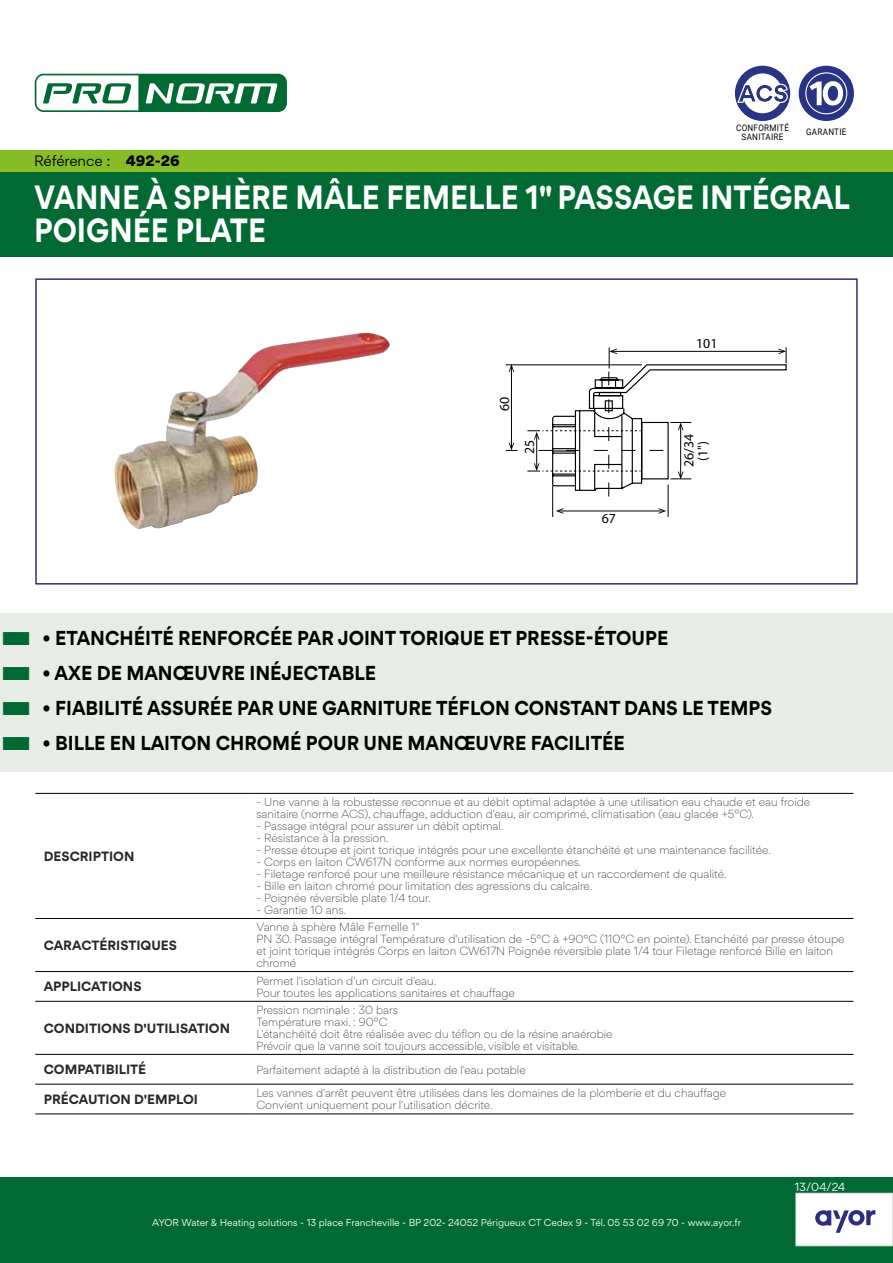
<style>
.page{position:relative;width:893px;height:1263px;background:#fff}
.page>*{position:absolute;margin:0;border:0;box-sizing:border-box;transform-origin:0 0}
.t1{font:700 30px/33px "Gordita";color:#fff;scale:.9 1}
.t2{font:700 18px "Gordita";color:#000;scale:.95 1}
.t3{font:13.95px/14px "Myriad Pro";color:#000;text-align:center}
.t4{font:13.5px "Gordita";letter-spacing:-.005em;color:#000}
.t5{font:700 12px "Gordita";color:#282827}
.t6{font:300 10.5px/12px "Gordita";color:#282827}
.t7{font:10.5px "Gordita";color:#fff}
.t8{font:9px "Gordita";color:#fff}
.t9{font:9px/9px "Roboto";letter-spacing:.035em;color:#000;text-align:center;scale:.9 1}
.s1{font-weight:900}
</style>
<div class="page">
<hr style="left:511px;top:367px;width:1px;height:81px;background:#000">
<svg style="left:509px;top:365px;width:5px;height:7px"></svg>
<hr style="left:506px;top:364px;width:136px;height:1px;background:#000">
<svg style="left:506px;top:442px;width:11px;height:9px"></svg>
<hr style="left:558px;top:510px;width:106px;height:1px;background:#000">
<svg style="left:556px;top:508px;width:8px;height:6px"></svg>
<svg style="left:658px;top:508px;width:8px;height:6px"></svg>
<hr style="left:552px;top:486px;width:1px;height:31px;background:#000">
<hr style="left:668px;top:485px;width:1px;height:32px;background:#000">
<svg style="left:527px;top:347px;width:260px;height:149px"></svg>
<div style="left:0;top:1178px;width:893px;height:85px;background:#006a32"></div>
<div style="left:796px;top:1193px;width:97px;height:53px;background:#fff"></div>
<div style="left:795px;top:1193px;width:98px;height:53px;border:1px solid #dadada"></div>
<img style="left:114px;top:333px;width:276px;height:197px">
<div style="left:0;top:171px;width:893px;height:85px;background:#006a32"></div>
<div style="left:35px;top:278px;width:823px;height:307px;border:2px solid #2d2d7e"></div>
<div style="left:0;top:613px;width:893px;height:54px;background:#e7ede6"></div>
<div style="left:0;top:648px;width:893px;height:54px;background:#e7ede6"></div>
<div style="left:0;top:683px;width:893px;height:54px;background:#e7ede6"></div>
<div style="left:0;top:718px;width:893px;height:54px;background:#e7ede6"></div>
<svg style="left:815px;top:1210px;width:60px;height:23px"></svg>
<div style="left:0;top:150px;width:893px;height:21px;background:#86bc25"></div>
<div style="left:735px;top:66px;width:55px;height:55px;background:#293584;border-radius:50%"></div>
<div style="left:743px;top:73px;width:39px;height:40px;background:#fff;border-radius:50%"></div>
<svg style="left:737px;top:84px;width:51px;height:19px"></svg>
<div style="left:799px;top:66px;width:55px;height:55px;background:#293384;border-radius:50%"></div>
<svg style="left:805px;top:72px;width:42px;height:42px"></svg>
<svg style="left:34px;top:73px;width:253px;height:39px"></svg>
<hr style="left:35px;top:793px;width:217px;height:1px;background:#000">
<hr style="left:252px;top:793px;width:601px;height:1px;background:#000">
<hr style="left:35px;top:918px;width:217px;height:1px;background:#000">
<hr style="left:252px;top:918px;width:601px;height:1px;background:#000">
<hr style="left:35px;top:971px;width:217px;height:1px;background:#000">
<hr style="left:252px;top:971px;width:601px;height:1px;background:#000">
<hr style="left:35px;top:1001px;width:217px;height:1px;background:#000">
<hr style="left:252px;top:1001px;width:601px;height:1px;background:#000">
<hr style="left:35px;top:1054px;width:217px;height:1px;background:#000">
<hr style="left:252px;top:1054px;width:601px;height:1px;background:#000">
<hr style="left:35px;top:1084px;width:217px;height:1px;background:#000">
<hr style="left:252px;top:1084px;width:601px;height:1px;background:#000">
<hr style="left:35px;top:1113px;width:217px;height:1px;background:#000">
<hr style="left:252px;top:1113px;width:601px;height:1px;background:#000">
<p class="t4" style="left:34px;top:151px;width:147px">Référence : <span class="s1">492-26</span></p>
<p class="t9" style="left:736px;top:122px;width:60px">CONFORMITÉ<br>SANITAIRE</p>
<p class="t9" style="left:806px;top:127px;width:46px">GARANTIE</p>
<h1 class="t1" style="left:34px;top:181px;width:908px">VANNE À SPHÈRE MÂLE FEMELLE 1" PASSAGE INTÉGRAL<br>POIGNÉE PLATE</h1>
<h3 class="t3" style="left:696px;top:336px;width:23px">101</h3>
<h3 class="t3" style="left:497px;top:411px;width:16px;rotate:-90deg">60</h3>
<h3 class="t3" style="left:522px;top:454px;width:16px;rotate:-90deg">25</h3>
<h3 class="t3" style="left:682px;top:467px;width:35px;rotate:-90deg">26/34 (1")</h3>
<h3 class="t3" style="left:602px;top:511px;width:16px">67</h3>
<h2 class="t2" style="left:43px;top:624px;width:660px">• ETANCHÉITÉ RENFORCÉE PAR JOINT TORIQUE ET PRESSE-ÉTOUPE</h2>
<h2 class="t2" style="left:43px;top:659px;width:353px">• AXE DE MANŒUVRE INÉJECTABLE</h2>
<h2 class="t2" style="left:43px;top:694px;width:769px">• FIABILITÉ ASSURÉE PAR UNE GARNITURE TÉFLON CONSTANT DANS LE TEMPS</h2>
<h2 class="t2" style="left:43px;top:729px;width:615px">• BILLE EN LAITON CHROMÉ POUR UNE MANŒUVRE FACILITÉE</h2>
<p class="t5" style="left:44px;top:846px;width:92px">DESCRIPTION</p>
<p class="t5" style="left:44px;top:936px;width:135px">CARACTÉRISTIQUES</p>
<p class="t6" style="left:256px;top:796px;width:555px">- Une vanne à la robustesse reconnue et au débit optimal adaptée à une utilisation eau chaude et eau froide sanitaire (norme ACS), chauffage, adduction d'eau, air comprimé, climatisation (eau glacée +5°C).</p>
<p class="t6" style="left:256px;top:820px;width:249px">- Passage intégral pour assurer un débit optimal.</p>
<p class="t6" style="left:256px;top:832px;width:134px">- Résistance à la pression.</p>
<p class="t6" style="left:256px;top:844px;width:516px">- Presse étoupe et joint torique intégrés pour une excellente étanchéité et une maintenance facilitée.</p>
<p class="t6" style="left:256px;top:856px;width:327px">- Corps en laiton CW617N conforme aux normes européennes.</p>
<p class="t6" style="left:256px;top:868px;width:472px">- Filetage renforcé pour une meilleure résistance mécanique et un raccordement de qualité.</p>
<p class="t6" style="left:256px;top:880px;width:337px">- Bille en laiton chromé pour limitation des agressions du calcaire.</p>
<p class="t6" style="left:256px;top:892px;width:176px">- Poignée réversible plate 1/4 tour.</p>
<p class="t6" style="left:256px;top:904px;width:91px">- Garantie 10 ans.</p>
<p class="t6" style="left:256px;top:921px;width:590px">Vanne à sphère Mâle Femelle 1"<br>PN 30. Passage intégral Température d'utilisation de -5°C à +90°C (110°C en pointe). Etanchéité par presse étoupe et joint torique intégrés Corps en laiton CW617N Poignée réversible plate 1/4 tour Filetage renforcé Bille en laiton chromé</p>
<p class="t5" style="left:44px;top:977px;width:99px">APPLICATIONS</p>
<p class="t6" style="left:256px;top:974px;width:260px">Permet l'isolation d'un circuit d'eau.<br>Pour toutes les applications sanitaires et chauffage</p>
<p class="t5" style="left:44px;top:1018px;width:188px">CONDITIONS D'UTILISATION</p>
<p class="t6" style="left:256px;top:1004px;width:358px">Pression nominale : 30 bars<br>Température maxi. : 90°C<br>L'étanchéité doit être réalisée avec du téflon ou de la résine anaérobie Prévoir que la vanne soit toujours accessible, visible et visitable.</p>
<p class="t5" style="left:44px;top:1060px;width:104px">COMPATIBILITÉ</p>
<p class="t6" style="left:256px;top:1063px;width:271px">Parfaitement adapté à la distribution de l'eau potable</p>
<p class="t5" style="left:44px;top:1090px;width:156px">PRÉCAUTION D'EMPLOI</p>
<p class="t6" style="left:256px;top:1087px;width:471px">Les vannes d'arrêt peuvent être utilisées dans les domaines de la plomberie et du chauffage<br>Convient uniquement pour l'utilisation décrite.</p>
<p class="t8" style="left:152px;top:1216px;width:590px">AYOR Water &amp; Heating solutions - 13 place Francheville - BP 202- 24052 Périgueux CT Cedex 9 - Tél. 05 53 02 69 70 - www.ayor.fr</p>
<p class="t7" style="left:795px;top:1179px;width:52px">13/04/24</p>
</div>
